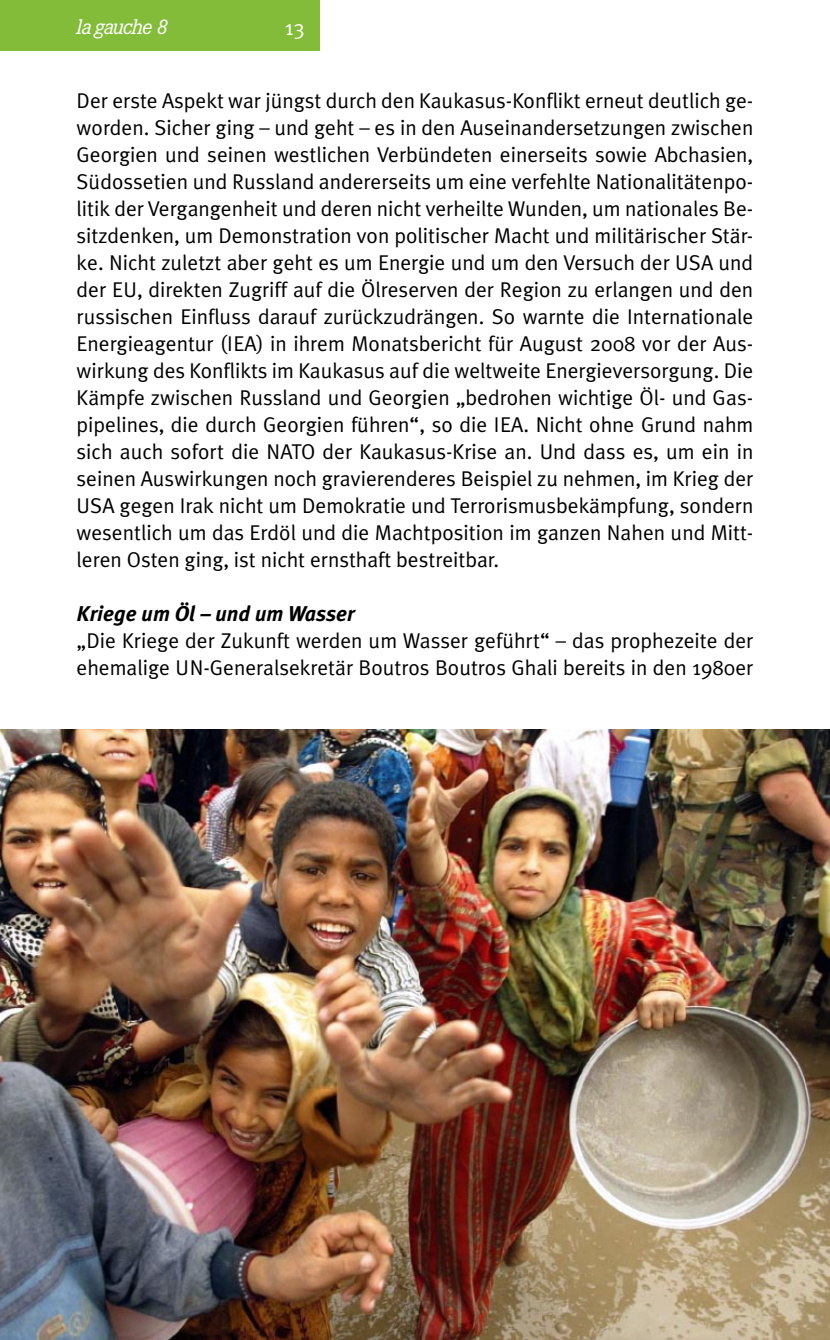
<style>
.page{position:relative;width:830px;height:1340px;background:#fff}
.page>*{position:absolute;margin:0;border:0;box-sizing:border-box;transform-origin:0 0}
.t1{font:italic 22.05px "Corporate E";letter-spacing:-.05em;color:#fff}
.t2{font:21.38px/27px "Meta Plus Normal";color:#000;text-align:justify}
.t3{font:italic 700 21.38px "Meta Plus";color:#000}
.t4{font:21.38px "Meta Plus Normal";color:#fff}
</style>
<div class="page">
<div style="left:0;top:0;width:319px;height:51px;background:#82bc39"></div>
<img style="left:0;top:729px;width:829px;height:610px">
<p class="t1" style="left:77px;top:15px;width:93px">la gauche 8</p>
<p class="t4" style="left:284px;top:15px;width:22px">13</p>
<p class="t2" style="left:77px;top:87px;width:678px">Der erste Aspekt war jüngst durch den Kaukasus-Konflikt erneut deutlich ge&shy;worden. Sicher ging – und geht – es in den Auseinandersetzungen zwischen Georgien und seinen westlichen Verbündeten einerseits sowie Abchasien, Südossetien und Russland andererseits um eine verfehlte Nationalitätenpo&shy;litik der Vergangenheit und deren nicht verheilte Wunden, um nationales Be&shy;sitzdenken, um Demonstration von politischer Macht und militärischer Stär&shy;ke. Nicht zuletzt aber geht es um Energie und um den Versuch der USA und der EU, direkten Zugriff auf die Ölreserven der Region zu erlangen und den russischen Einfluss darauf zurückzudrängen. So warnte die Internationale Energieagentur (IEA) in ihrem Monatsbericht für August 2008 vor der Aus&shy;wirkung des Konflikts im Kaukasus auf die weltweite Energieversorgung. Die Kämpfe zwischen Russland und Georgien „bedrohen wichtige Öl- und Gas&shy;pipelines, die durch Georgien führen“, so die IEA. Nicht ohne Grund nahm sich auch sofort die NATO der Kaukasus-Krise an. Und dass es, um ein in seinen Auswirkungen noch gravierenderes Beispiel zu nehmen, im Krieg der USA gegen Irak nicht um Demokratie und Terrorismusbekämpfung, sondern wesentlich um das Erdöl und die Machtposition im ganzen Nahen und Mitt&shy;leren Osten ging, ist nicht ernsthaft bestreitbar.</p>
<p class="t3" style="left:77px;top:601px;width:279px">Kriege um Öl – und um Wasser</p>
<p class="t2" style="left:77px;top:627px;width:678px">„Die Kriege der Zukunft werden um Wasser geführt“ – das prophezeite der ehemalige UN-Generalsekretär Boutros Boutros Ghali bereits in den 1980er</p>
</div>
